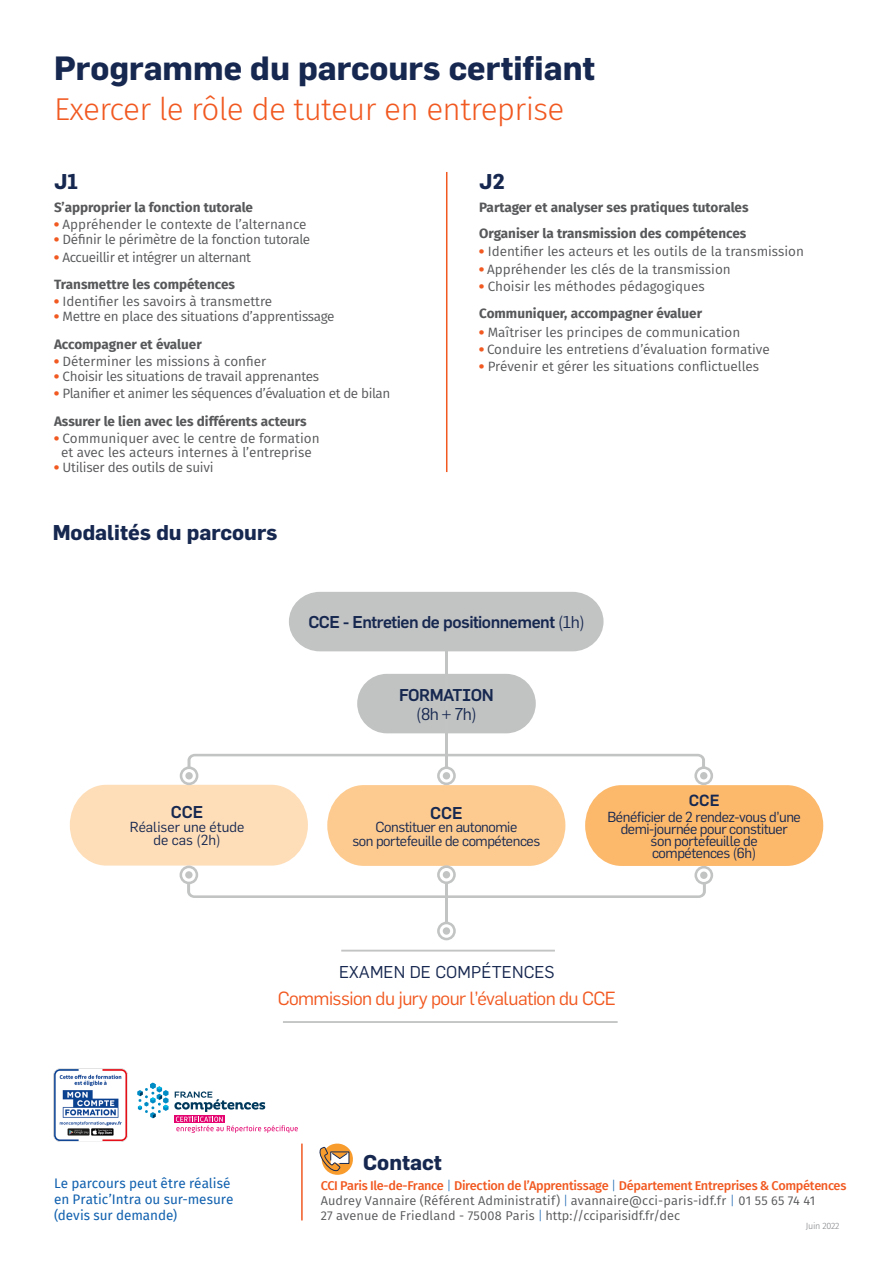
<style>
.page{position:relative;width:893px;height:1263px;background:#fff}
.page>*{position:absolute;margin:0;border:0;box-sizing:border-box;transform-origin:0 0}
.t1{font:700 33px "Flama";color:#172850}
.t2{font:300 31.5px "Fira Sans";letter-spacing:-.02em;color:#f15921}
.t3{font:700 21px "Flama";color:#172850}
.t4{font:18.6px "Flama";letter-spacing:-.03em;color:#f15921}
.t5{font:500 16.8px/18.6px "Flama";letter-spacing:-.03em;color:#172850;text-align:center}
.t6{font:16.8px "Flama";letter-spacing:.01em;color:#172850}
.t7{font:500 15.9px "Flama";color:#172850}
.t8{font:14.25px/12px "Flama";letter-spacing:-.03em;color:#172850;text-align:center}
.t9{font:14.25px/13.5px "Flama";color:#172850;text-align:center}
.t10{font:13.5px "Fira Sans";letter-spacing:-.005em;color:#57585a}
.t11{font:700 13.5px/25.5px "Fira Sans";color:#57585a}
.t12{font:13.5px "Fira Sans";letter-spacing:-.03em;color:#57585a}
.t13{font:13.5px/16.2px "Fira Sans";color:#1161af}
.t14{font:12.75px "Fira Sans";letter-spacing:.01em;color:#57585a}
.t15{font:500 12.75px "Fira Sans";letter-spacing:-.03em;color:#f15921}
.t16{font:300 9px "Fira Sans";letter-spacing:-.03em;color:#808285}
.s1{font-weight:900;color:#f15921}
.s2{font-weight:400}
.s3{font-weight:300;color:#1161af}
</style>
<div class="page">
<hr style="left:446px;top:172px;width:1px;height:300px;background:#f15921">
<img style="left:53px;top:1068px;width:75px;height:74px">
<svg style="left:137px;top:1083px;width:161px;height:50px"></svg>
<hr style="left:301px;top:1143px;width:2px;height:77px;background:#f15921">
<div style="left:357px;top:674px;width:179px;height:59px;background:#c1c3c2;border-radius:30px"></div>
<hr style="left:445px;top:651px;width:3px;height:117px;background:#c2c3c3">
<hr style="left:445px;top:883px;width:3px;height:40px;background:#c2c3c3">
<div style="left:289px;top:592px;width:314px;height:59px;background:#c2c3c3"></div>
<svg style="left:437px;top:922px;width:19px;height:18px"></svg>
<div style="left:443px;top:927px;width:7px;height:8px;background:#c2c3c3;border-radius:50%"></div>
<hr style="left:341px;top:950px;width:214px;height:1px;background:#c2c3c3">
<hr style="left:283px;top:1021px;width:335px;height:2px;background:#c2c3c3">
<svg style="left:70px;top:754px;width:753px;height:144px"></svg>
<svg style="left:319px;top:1143px;width:34px;height:32px"></svg>
<p class="t1" style="left:54px;top:48px;width:543px">Programme du parcours certifiant</p>
<p class="t2" style="left:54px;top:87px;width:512px">Exercer le rôle de tuteur en entreprise</p>
<p class="t3" style="left:54px;top:168px;width:26px">J1</p>
<p class="t11" style="left:54px;top:194px;width:201px">S’approprier la fonction tutorale</p>
<p class="t10" style="left:54px;top:215px;width:254px"><span class="s1">•</span> Appréhender le contexte de l’alternance</p>
<p class="t10" style="left:54px;top:230px;width:258px"><span class="s1">•</span> Définir le périmètre de la fonction tutorale</p>
<p class="t12" style="left:54px;top:247px;width:199px"><span class="s1">•</span> Accueillir et intégrer un alternant</p>
<p class="t11" style="left:54px;top:271px;width:182px">Transmettre les compétences</p>
<p class="t10" style="left:54px;top:291px;width:220px"><span class="s1">•</span> Identifier les savoirs à transmettre</p>
<p class="t10" style="left:54px;top:306px;width:282px"><span class="s1">•</span> Mettre en place des situations d’apprentissage</p>
<p class="t11" style="left:54px;top:330px;width:149px">Accompagner et évaluer</p>
<p class="t10" style="left:54px;top:351px;width:214px"><span class="s1">•</span> Déterminer les missions à confier</p>
<p class="t10" style="left:54px;top:366px;width:267px"><span class="s1">•</span> Choisir les situations de travail apprenantes</p>
<p class="t12" style="left:54px;top:383px;width:338px"><span class="s1">•</span> Planifier et animer les séquences d’évaluation et de bilan</p>
<p class="t11" style="left:54px;top:407px;width:254px">Assurer le lien avec les différents acteurs</p>
<p class="t10" style="left:54px;top:428px;width:267px"><span class="s1">•</span> Communiquer avec le centre de formation</p>
<p class="t10" style="left:61px;top:442px;width:252px">et avec les acteurs internes à l’entreprise</p>
<p class="t10" style="left:54px;top:457px;width:161px"><span class="s1">•</span> Utiliser des outils de suivi</p>
<p class="t3" style="left:53px;top:520px;width:226px">Modalités du parcours</p>
<p class="t3" style="left:479px;top:168px;width:27px">J2</p>
<p class="t11" style="left:479px;top:194px;width:271px">Partager et analyser ses pratiques tutorales<br>Organiser la transmission des compétences</p>
<p class="t10" style="left:479px;top:242px;width:326px"><span class="s1">•</span> Identifier les acteurs et les outils de la transmission</p>
<p class="t10" style="left:479px;top:259px;width:253px"><span class="s1">•</span> Appréhender les clés de la transmission</p>
<p class="t10" style="left:479px;top:276px;width:227px"><span class="s1">•</span> Choisir les méthodes pédagogiques</p>
<p class="t11" style="left:479px;top:300px;width:224px">Communiquer, accompagner évaluer</p>
<p class="t10" style="left:479px;top:322px;width:263px"><span class="s1">•</span> Maîtriser les principes de communication</p>
<p class="t10" style="left:479px;top:339px;width:292px"><span class="s1">•</span> Conduire les entretiens d’évaluation formative</p>
<p class="t10" style="left:479px;top:356px;width:282px"><span class="s1">•</span> Prévenir et gérer les situations conflictuelles</p>
<p class="t5" style="left:308px;top:613px;width:278px">CCE - Entretien de positionnement <span class="s2">(1h)</span></p>
<p class="t5" style="left:171px;top:803px;width:34px">CCE</p>
<p class="t9" style="left:130px;top:820px;width:116px">Réaliser une étude de cas (2h)</p>
<p class="t5" style="left:399px;top:685px;width:96px">FORMATION <span class="s2">(8h + 7h)</span></p>
<p class="t5" style="left:430px;top:803px;width:34px">CCE</p>
<p class="t8" style="left:352px;top:820px;width:189px;line-height:13.5px">Constituer en autonomie<br>son portefeuille de compétences</p>
<p class="t7" style="left:689px;top:790px;width:32px">CCE</p>
<p class="t8" style="left:607px;top:811px;width:195px">Bénéficier de 2 rendez-vous d’une demi-journée pour constituer<br>son portefeuille de<br>compétences (6h)</p>
<p class="t6" style="left:339px;top:962px;width:217px">EXAMEN DE COMPÉTENCES</p>
<p class="t4" style="left:278px;top:987px;width:340px">Commission du jury pour l’évaluation du CCE</p>
<p class="t13" style="left:54px;top:1174px;width:181px">Le parcours peut être réalisé en Pratic’Intra ou sur-mesure</p>
<p class="t13" style="left:54px;top:1207px;width:125px">(devis sur demande)</p>
<p class="t3" style="left:363px;top:1150px;width:80px">Contact</p>
<p class="t15" style="left:321px;top:1175px;width:527px">CCI Paris Ile-de-France <span class="s3">|</span> Direction de l’Apprentissage <span class="s3">|</span> Département Entreprises &amp; Compétences</p>
<p class="t14" style="left:321px;top:1191px;width:496px">Audrey Vannaire (Référent Administratif) <span class="s3">|</span> avannaire@cci-paris-idf.fr <span class="s3">|</span> 01 55 65 74 41</p>
<p class="t14" style="left:321px;top:1206px;width:361px">27 avenue de Friedland - 75008 Paris <span class="s3">|</span> http://cciparisidf.fr/dec</p>
<p class="t16" style="left:806px;top:1219px;width:35px">Juin 2022</p>
</div>
